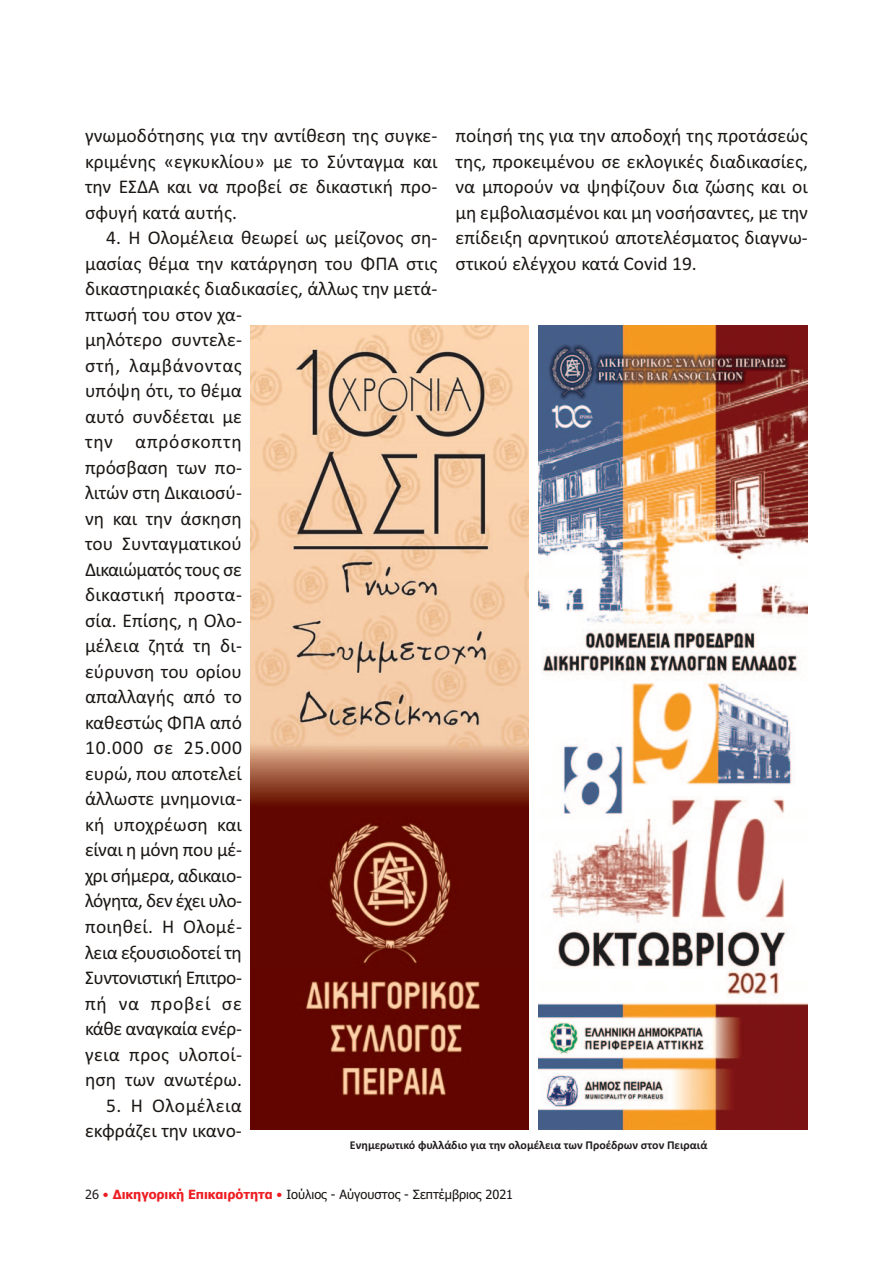
<style>
.page{position:relative;width:893px;height:1263px;background:#fff}
.page>*{position:absolute;margin:0;border:0;box-sizing:border-box;transform-origin:0 0}
.t1{font:19.5px/25.5px "Calibri";color:#1b1715;text-align:justify}
.t2{font:12.75px "Tahoma";color:#181413}
.t3{font:700 12px "Calibri";color:#231f20}
.s1{color:#231f20}
.s2{color:#ee1d23}
.s3{font-weight:700;color:#ee1d23}
</style>
<div class="page">
<img style="left:251px;top:325px;width:278px;height:804px">
<img style="left:539px;top:325px;width:269px;height:804px">
<p class="t1" style="left:85px;top:125px;width:354px">γνωμοδότησης για την αντίθεση της συγκε&shy;κριμένης «εγκυκλίου» με το Σύνταγμα και την ΕΣΔΑ και να προβεί σε δικαστική προ&shy;σφυγή κατά αυτής.</p>
<p class="t1" style="left:85px;top:227px;width:354px;text-align:left;text-indent:21px">4. Η Ολομέλεια θεωρεί ως μείζονος ση&shy;μασίας θέμα την κατάργηση του ΦΠΑ στις δικαστηριακές διαδικασίες, άλλως την μετά&shy;πτωσή του στον χα-<br>μηλότερο συντελε-<br>στή, λαμβάνοντας<br>υπόψη ότι, το θέμα<br>αυτό συνδέεται με<br>την απρόσκοπτη<br>πρόσβαση των πο-<br>λιτών στη Δικαιοσύ-<br>νη και την άσκηση<br>του Συνταγματικού<br>Δικαιώματός τους σε<br>δικαστική προστα-<br>σία. Επίσης, η Ολο-<br>μέλεια ζητά τη δι-<br>εύρυνση του ορίου<br>απαλλαγής από το<br>καθεστώς ΦΠΑ από<br>10.000 σε 25.000<br>ευρώ, που αποτελεί<br>άλλωστε μνημονια-<br>κή υποχρέωση και<br>είναι η μόνη που μέ-<br>χρι σήμερα, αδικαιο-<br>λόγητα, δεν έχει υλο-<br>ποιηθεί. Η Ολομέ-<br>λεια εξουσιοδοτεί τη<br>Συντονιστική Επιτρο-<br>πή να προβεί σε<br>κάθε αναγκαία ενέρ-<br>γεια προς υλοποί-<br>ηση των ανωτέρω.</p>
<p class="t1" style="left:85px;top:1094px;width:158px;text-align:right">5. Η Ολομέλεια εκφράζει την ικανο-</p>
<p class="t1" style="left:455px;top:125px;width:354px">ποίησή της για την αποδοχή της προτάσεώς της, προκειμένου σε εκλογικές διαδικασίες, να μπορούν να ψηφίζουν δια ζώσης και οι μη εμβολιασμένοι και μη νοσήσαντες, με την επίδειξη αρνητικού αποτελέσματος διαγνω&shy;στικού ελέγχου κατά Covid 19.</p>
<p class="t3" style="left:350px;top:1137px;width:359px">Ενημερωτικό φυλλάδιο για την ολομέλεια των Προέδρων στον Πειραιά</p>
<p class="t2" style="left:85px;top:1187px;width:430px"><span class="s1">26</span> <span class="s2">•</span> <span class="s3">Δικηγορική Επικαιρότητα</span> <span class="s2">•</span> Ιούλιος - Αύγουστος - Σεπτέμβριος 2021</p>
</div>
